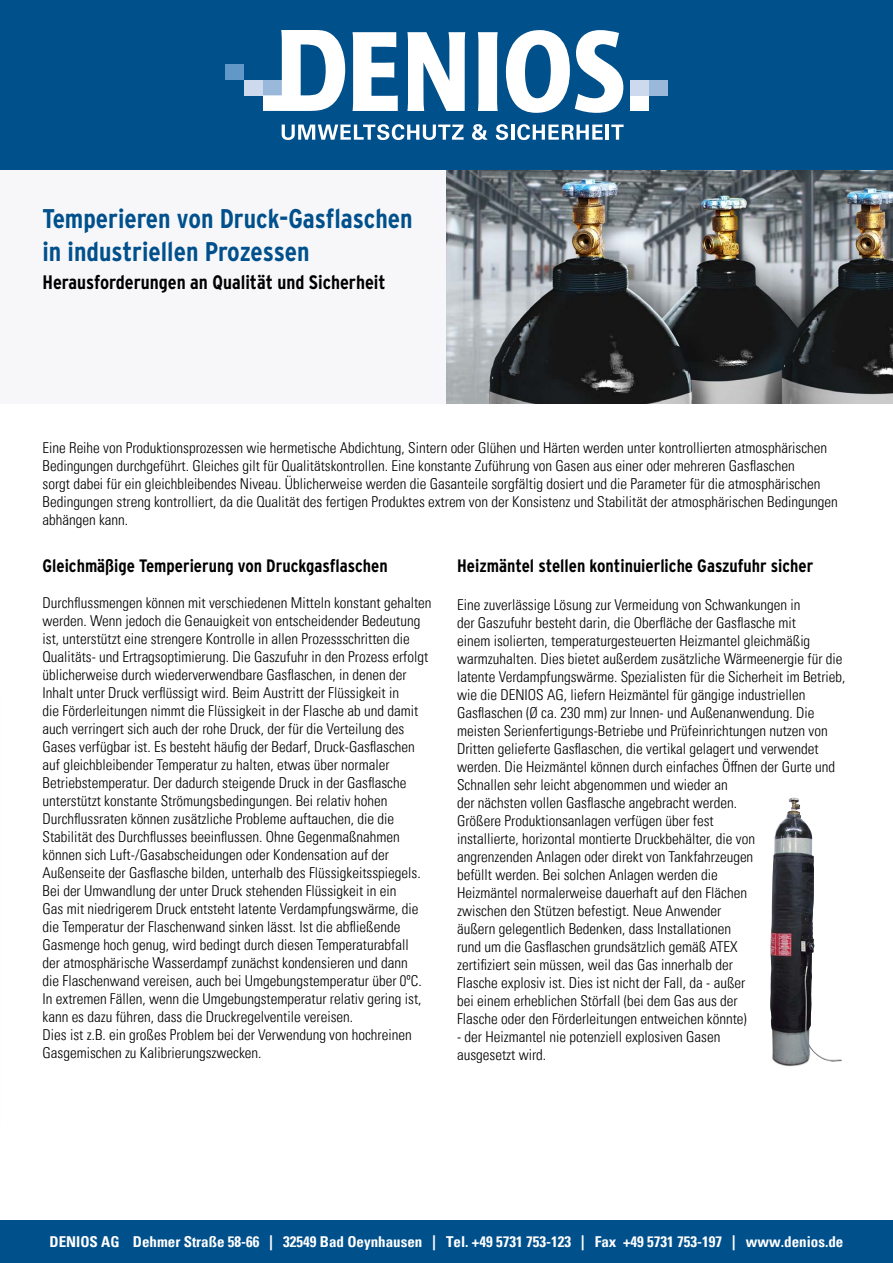
<style>
.page{position:relative;width:893px;height:1263px;background:#fff}
.page>*{position:absolute;margin:0;border:0;box-sizing:border-box;transform-origin:0 0}
.t1{font:700 27px/32.4px "Interstate Condensed";color:#00508c}
.t2{font:700 19.5px "Interstate Condensed";color:#000}
.t3{font:700 18px "Interstate Condensed";color:#000}
.t4{font:300 condensed 15px/18px "Univers LT Pro";color:#000}
.t5{font:700 condensed 15px "Univers LT Pro";color:#fff}
</style>
<div class="page">
<div style="left:0;top:0;width:893px;height:170px;background:#00508c"></div>
<svg style="left:352px;top:32px;width:46px;height:79px"></svg>
<svg style="left:407px;top:32px;width:58px;height:79px"></svg>
<svg style="left:478px;top:32px;width:20px;height:79px;background:#edf3f7"></svg>
<svg style="left:506px;top:30px;width:117px;height:83px"></svg>
<svg style="left:263px;top:30px;width:82px;height:81px"></svg>
<div style="left:630px;top:95px;width:19px;height:16px;background:#fff"></div>
<div style="left:244px;top:80px;width:19px;height:15px;background:#cddaed"></div>
<div style="left:225px;top:64px;width:19px;height:16px;background:#6298c8"></div>
<div style="left:630px;top:80px;width:19px;height:15px;background:#cddaed"></div>
<div style="left:649px;top:80px;width:19px;height:15px;background:#9ab8da"></div>
<svg style="left:282px;top:124px;width:182px;height:16px"></svg>
<svg style="left:472px;top:124px;width:16px;height:16px"></svg>
<svg style="left:496px;top:124px;width:12px;height:16px"></svg>
<hr style="left:511px;top:125px;width:3px;height:15px;background:#fff">
<svg style="left:517px;top:124px;width:86px;height:16px"></svg>
<hr style="left:606px;top:125px;width:3px;height:15px;background:#fff">
<svg style="left:611px;top:125px;width:13px;height:15px"></svg>
<div style="left:0;top:170px;width:446px;height:234px;background:#f7f7fa"></div>
<img style="left:446px;top:170px;width:447px;height:234px">
<div style="left:0;top:1220px;width:893px;height:43px;background:#00508c"></div>
<img style="left:770px;top:798px;width:72px;height:266px">
<h1 class="t1" style="left:43px;top:203px;width:372px">Temperieren von Druck-Gasflaschen in industriellen Prozessen</h1>
<h2 class="t2" style="left:43px;top:271px;width:345px">Herausforderungen an Qualität und Sicherheit</h2>
<p class="t4" style="left:43px;top:438px;width:797px">Eine Reihe von Produktionsprozessen wie hermetische Abdichtung, Sintern oder Glühen und Härten werden unter kontrollierten atmosphärischen Bedingungen durchgeführt. Gleiches gilt für Qualitätskontrollen. Eine konstante Zuführung von Gasen aus einer oder mehreren Gasflaschen<br>sorgt dabei für ein gleichbleibendes Niveau. Üblicherweise werden die Gasanteile sorgfältig dosiert und die Parameter für die atmosphärischen Bedingungen streng kontrolliert, da die Qualität des fertigen Produktes extrem von der Konsistenz und Stabilität der atmosphärischen Bedingungen abhängen kann.</p>
<p class="t3" style="left:43px;top:556px;width:347px">Gleichmäßige Temperierung von Druckgasflaschen</p>
<p class="t4" style="left:43px;top:593px;width:390px">Durchflussmengen können mit verschiedenen Mitteln konstant gehalten werden. Wenn jedoch die Genauigkeit von entscheidender Bedeutung ist, unterstützt eine strengere Kontrolle in allen Prozessschritten die Qualitäts- und Ertragsoptimierung. Die Gaszufuhr in den Prozess erfolgt üblicherweise durch wiederverwendbare Gasflaschen in, denen der Inhalt unter Druck verflüssigt wird. Beim Austritt der Flüssigkeit in<br>die Förderleitungen nimmt die Flüssigkeit in der Flasche ab und damit auch verringert sich auch der rohe Druck, der für die Verteilung des Gases verfügbar ist. Es besteht häufig der Bedarf, Druck-Gasflaschen auf gleichbleibender Temperatur zu halten, etwas über normaler Betriebstemperatur. Der dadurch steigende Druck in der Gasflasche unterstützt konstante Strömungsbedingungen. Bei relativ hohen Durchflussraten können zusätzliche Probleme auftauchen, die die Stabilität des Durchflusses beeinflussen. Ohne Gegenmaßnahmen können sich Luft-/Gasabscheidungen oder Kondensation auf der Außenseite der Gasflasche bilden, unterhalb des Flüssigkeitsspiegels.<br>Bei der Umwandlung der unter Druck stehenden Flüssigkeit in ein<br>Gas mit niedrigerem Druck entsteht latente Verdampfungswärme, die die Temperatur der Flaschenwand sinken lässt. Ist die abfließende Gasmenge hoch genug, wird bedingt durch diesen Temperaturabfall<br>der atmosphärische Wasserdampf zunächst kondensieren und dann<br>die Flaschenwand vereisen, auch bei Umgebungstemperatur über 0ºC.<br>In extremen Fällen, wenn die Umgebungstemperatur relativ gering ist, kann es dazu führen, dass die Druckregelventile vereisen.<br>Dies ist .B. z ein großes Problem bei der Verwendung von hochreinen Gasgemischen zu Kalibrierungszwecken.</p>
<p class="t3" style="left:457px;top:556px;width:358px">Heizmäntel stellen kontinuierliche Gaszufuhr sicher</p>
<p class="t4" style="left:457px;top:595px;width:390px">Eine zuverlässige Lösung zur Vermeidung von Schwankungen in<br>der Gaszufuhr besteht darin, die Oberfläche der Gasflasche mit<br>einem isolierten, temperaturgesteuerten Heizmantel gleichmäßig warmzuhalten. Dies bietet außerdem zusätzliche Wärmeenergie für die latente Verdampfungswärme. Spezialisten für die Sicherheit im Betrieb, wie die DENIOS AG, liefern Heizmäntel für gängige industriellen Gasflaschen Ø( ca. 230 mm) zur Innen- und Außenanwendung. Die meisten Serienfertigungs-Betriebe und Prüfeinrichtungen nutzen von Dritten gelieferte Gasflaschen, die vertikal gelagert und verwendet werden. Die Heizmäntel können durch einfaches Öffnen der Gurte und Schnallen sehr leicht abgenommen und wieder an<br>der nächsten vollen Gasflasche angebracht werden.<br>Größere Produktionsanlagen verfügen über fest<br>installierte, horizontal montierte Druckbehälter, die von<br>angrenzenden Anlagen oder direkt von Tankfahrzeugen<br>befüllt werden. Bei solchen Anlagen werden die<br>Heizmäntel normalerweise dauerhaft auf den Flächen<br>zwischen den Stützen befestigt. Neue Anwender<br>äußern gelegentlich Bedenken, dass Installationen<br>rund um die Gasflaschen grundsätzlich gemäß ATEX<br>zertifiziert sein müssen, weil das Gas innerhalb der<br>Flasche explosiv ist. Dies ist nicht der Fall, da - außer<br>bei einem erheblichen Störfall (bei dem Gas aus der<br>Flasche oder den Förderleitungen entweichen könnte(</p>
<p class="t4" style="left:457px;top:1027px;width:265px">- der Heizmantel nie potenziell explosiven Gasen ausgesetzt wird.</p>
<p class="t5" style="left:50px;top:1232px;width:72px">DENIOS AG</p>
<p class="t5" style="left:133px;top:1232px;width:128px">Dehmer Straße 58-66</p>
<p class="t5" style="left:270px;top:1232px;width:5px">|</p>
<p class="t5" style="left:283px;top:1232px;width:141px">32549 Bad Oeynhausen</p>
<p class="t5" style="left:432px;top:1232px;width:5px">|</p>
<p class="t5" style="left:446px;top:1232px;width:126px">Tel. +49 5731 753-123</p>
<p class="t5" style="left:581px;top:1232px;width:5px">|</p>
<p class="t5" style="left:595px;top:1232px;width:129px">Fax +49 5731 753-197</p>
<p class="t5" style="left:732px;top:1232px;width:5px">|</p>
<p class="t5" style="left:746px;top:1232px;width:99px">www.denios.de</p>
</div>
